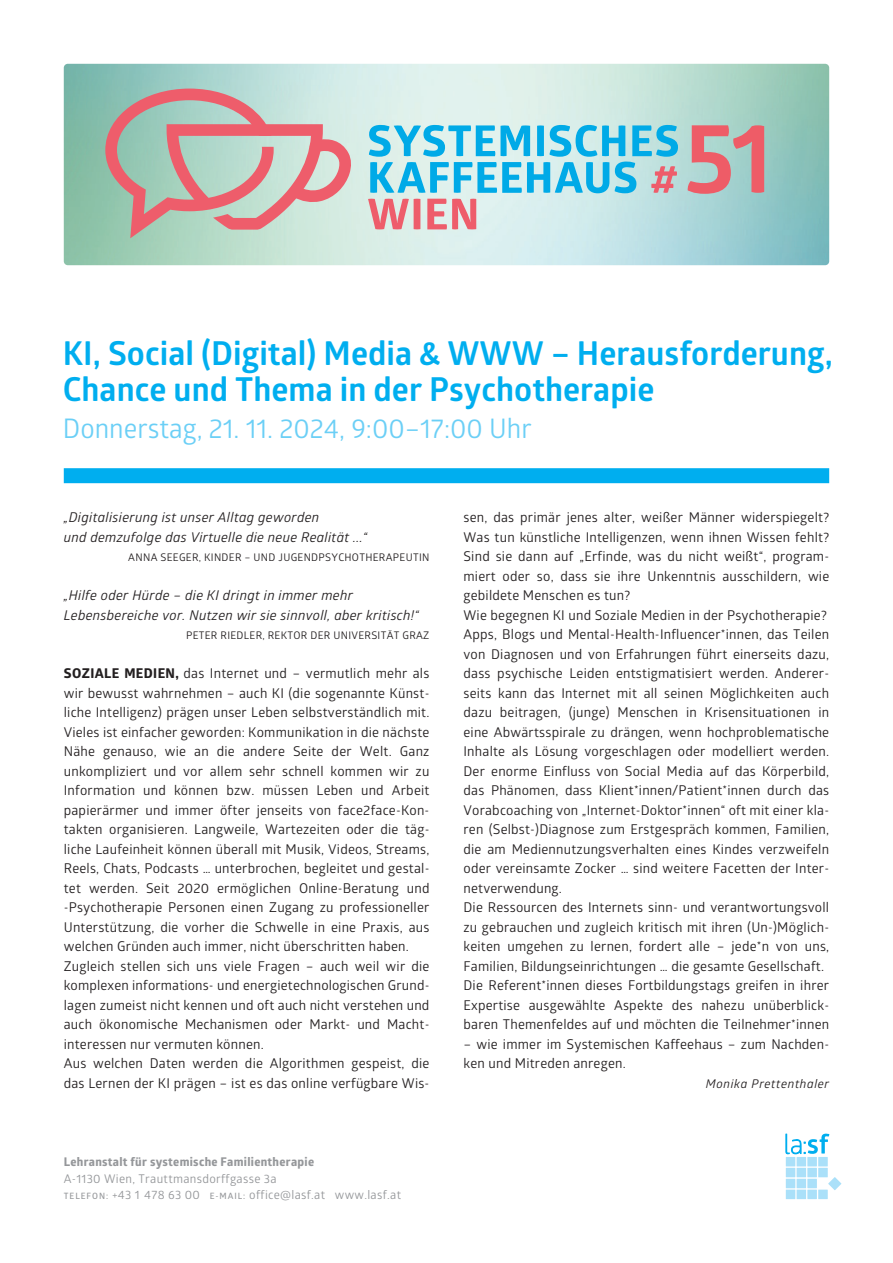
<style>
.page{position:relative;width:893px;height:1263px;background:#fff}
.page>*{position:absolute;margin:0;border:0;box-sizing:border-box;transform-origin:0 0}
.t1{font:700 99.3px "Glober";color:#ee5c67}
.t2{font:700 33px/36px "Glober";color:#00aeef}
.t3{font:27px "Glober";color:#6bcff6}
.t4{font:13.5px/19.5px "Glober";letter-spacing:.015em;color:#231f20}
.t5{font:italic 13.5px/19.5px "Glober";letter-spacing:.02em;color:#231f20}
.t6{font:12px/16.5px "Glober";letter-spacing:.025em;color:#95979a}
.t7{font:700 12px "Globerx";letter-spacing:.025em;color:#95979a}
.t8{font:italic 12px "Glober";letter-spacing:.05em;color:#231f20}
.t9{font:10.5px "Glober";letter-spacing:.03em;color:#231f20}
.s1{font-family:"Globerx";font-weight:700}
.s2{font-weight:600;font-size:8.7px}
</style>
<div class="page">
<svg style="left:105px;top:89px;width:247px;height:149px;background:#c5b5b0"></svg>
<svg style="left:369px;top:125px;width:309px;height:68px;background:#7ecee5"></svg>
<svg style="left:368px;top:199px;width:52px;height:30px;background:#e69ca1"></svg>
<svg style="left:427px;top:199px;width:49px;height:30px"></svg>
<div style="left:64px;top:468px;width:765px;height:15px;background:#00aeef"></div>
<div style="left:786px;top:1157px;width:9px;height:9px;background:#aae0f9"></div>
<div style="left:797px;top:1157px;width:9px;height:9px;background:#aae0f9"></div>
<div style="left:807px;top:1157px;width:10px;height:9px;background:#aae0f9"></div>
<div style="left:818px;top:1157px;width:10px;height:9px;background:#aae0f9"></div>
<div style="left:786px;top:1168px;width:9px;height:9px;background:#aae0f9"></div>
<div style="left:797px;top:1168px;width:9px;height:9px;background:#aae0f9"></div>
<div style="left:807px;top:1168px;width:10px;height:9px;background:#aae0f9"></div>
<div style="left:818px;top:1168px;width:10px;height:9px;background:#aae0f9"></div>
<div style="left:786px;top:1189px;width:9px;height:10px;background:#aae0f9"></div>
<div style="left:797px;top:1189px;width:9px;height:10px;background:#aae0f9"></div>
<div style="left:807px;top:1189px;width:10px;height:10px;background:#aae0f9"></div>
<div style="left:818px;top:1189px;width:10px;height:10px;background:#aae0f9"></div>
<div style="left:786px;top:1179px;width:9px;height:9px;background:#aae0f9"></div>
<div style="left:797px;top:1179px;width:9px;height:9px;background:#aae0f9"></div>
<div style="left:807px;top:1179px;width:10px;height:9px;background:#aae0f9"></div>
<svg style="left:828px;top:1177px;width:13px;height:13px"></svg>
<svg style="left:785px;top:1133px;width:44px;height:21px"></svg>
<h1 class="t1" style="left:684px;top:88px;width:91px">51</h1>
<h2 class="t2" style="left:63px;top:335px;width:771px">KI, Social (Digital) Media &amp; WWW – Herausforderung,<br>Chance und Thema in der Psychotherapie</h2>
<h3 class="t3" style="left:63px;top:410px;width:470px">Donnerstag, 21. 11. 2024, 9:00–17:00 Uhr</h3>
<p class="t5" style="left:64px;top:507px;width:305px">„Digitalisierung ist unser Alltag geworden<br>und demzufolge das Virtuelle die neue Realität ...“</p>
<p class="t9" style="left:128px;top:550px;width:303px">ANNA SEEGER, KINDER – UND JUGENDPSYCHOTHERAPEUTIN</p>
<p class="t5" style="left:64px;top:585px;width:357px">„Hilfe oder Hürde – die KI dringt in immer mehr<br>Lebensbereiche vor. Nutzen wir sie sinnvoll, aber kritisch!“</p>
<p class="t9" style="left:186px;top:628px;width:245px">PETER RIEDLER, REKTOR DER UNIVERSITÄT GRAZ</p>
<p class="t4" style="left:64px;top:663px;width:367px"><span class="s1">SOZIALE MEDIEN,</span> das Internet und – vermutlich mehr als wir bewusst wahrnehmen – auch KI (die sogenannte Künst&shy;liche Intelligenz) prägen unser Leben selbstverständlich mit.<br>Vieles ist einfacher geworden: Kommunikation in die nächste Nähe genauso, wie an die andere Seite der Welt. Ganz unkompliziert und vor allem sehr schnell kommen wir zu Information und können bzw. müssen Leben und Arbeit papierärmer und immer öfter jenseits von face2face-Kon&shy;takten organisieren. Langweile, Wartezeiten oder die täg&shy;liche Laufeinheit können überall mit Musik, Videos, Streams, Reels, Chats, Podcasts … unterbrochen, begleitet und gestal&shy;tet werden. Seit 2020 ermöglichen Online-Beratung und -Psychotherapie Personen einen Zugang zu professioneller Unterstützung, die vorher die Schwelle in eine Praxis, aus welchen Gründen auch immer, nicht überschritten haben.<br>Zugleich stellen sich uns viele Fragen – auch weil wir die komplexen informations- und energietechnologischen Grund-- lagen zumeist nicht kennen und oft auch nicht verstehen und auch ökonomische Mechanismen oder Markt- und Macht&shy;interessen nur vermuten können.<br>Aus welchen Daten werden die Algorithmen gespeist, die das Lernen der KI prägen – ist es das online verfügbare Wis-</p>
<p class="t7" style="left:64px;top:1153px;width:252px">Lehranstalt für systemische Familientherapie</p>
<p class="t6" style="left:64px;top:1170px;width:339px">A-1130 Wien, Trauttmansdorffgasse 3a<br><span class="s2">TELEFON:</span> +43 1 478 63 00 <span class="s2">E-MAIL:</span> office@lasf.at www.lasf.at</p>
<p class="t4" style="left:463px;top:507px;width:367px">sen, das primär jenes alter, weißer Männer widerspiegelt?<br>Was tun künstliche Intelligenzen, wenn ihnen Wissen fehlt?<br>Sind sie dann auf „Erfinde, was du nicht weißt“, program&shy;miert oder so, dass sie ihre Unkenntnis ausschildern, wie gebildete Menschen es tun?<br>Wie begegnen KI und Soziale Medien in der Psychotherapie?<br>Apps, Blogs und Mental-Health-Influencer*innen, das Teilen von Diagnosen und von Erfahrungen führt einerseits dazu, dass psychische Leiden entstigmatisiert werden. Anderer&shy;seits kann das Internet mit all seinen Möglichkeiten auch dazu beitragen, (junge) Menschen in Krisensituationen in eine Abwärtsspirale zu drängen, wenn hochproblematische Inhalte als Lösung vorgeschlagen oder modelliert werden.<br>Der enorme Einfluss von Social Media auf das Körperbild, das Phänomen, dass Klient*innen/Patient*innen durch das Vorabcoaching von „Internet-Doktor*innen“ oft mit einer kla&shy;ren (Selbst-)Diagnose zum Erstgespräch kommen, Familien, die am Mediennutzungsverhalten eines Kindes verzweifeln oder vereinsamte Zocker … sind weitere Facetten der Inter&shy;netverwendung.<br>Die Ressourcen des Internets sinn- und verantwortungsvoll zu gebrauchen und zugleich kritisch mit ihren (Un-)Möglich&shy;keiten umgehen zu lernen, fordert alle – jede*n von uns, Familien, Bildungseinrichtungen … die gesamte Gesellschaft.<br>Die Referent*innen dieses Fortbildungstags greifen in ihrer Expertise ausgewählte Aspekte des nahezu unüberblick&shy;baren Themenfeldes auf und möchten die Teilnehmer*innen</p>
<p class="t4" style="left:463px;top:1033px;width:367px">– wie immer im Systemischen Kaffeehaus – zum Nachden&shy;ken und Mitreden anregen.</p>
<p class="t8" style="left:706px;top:1075px;width:125px">Monika Prettenthaler</p>
</div>
